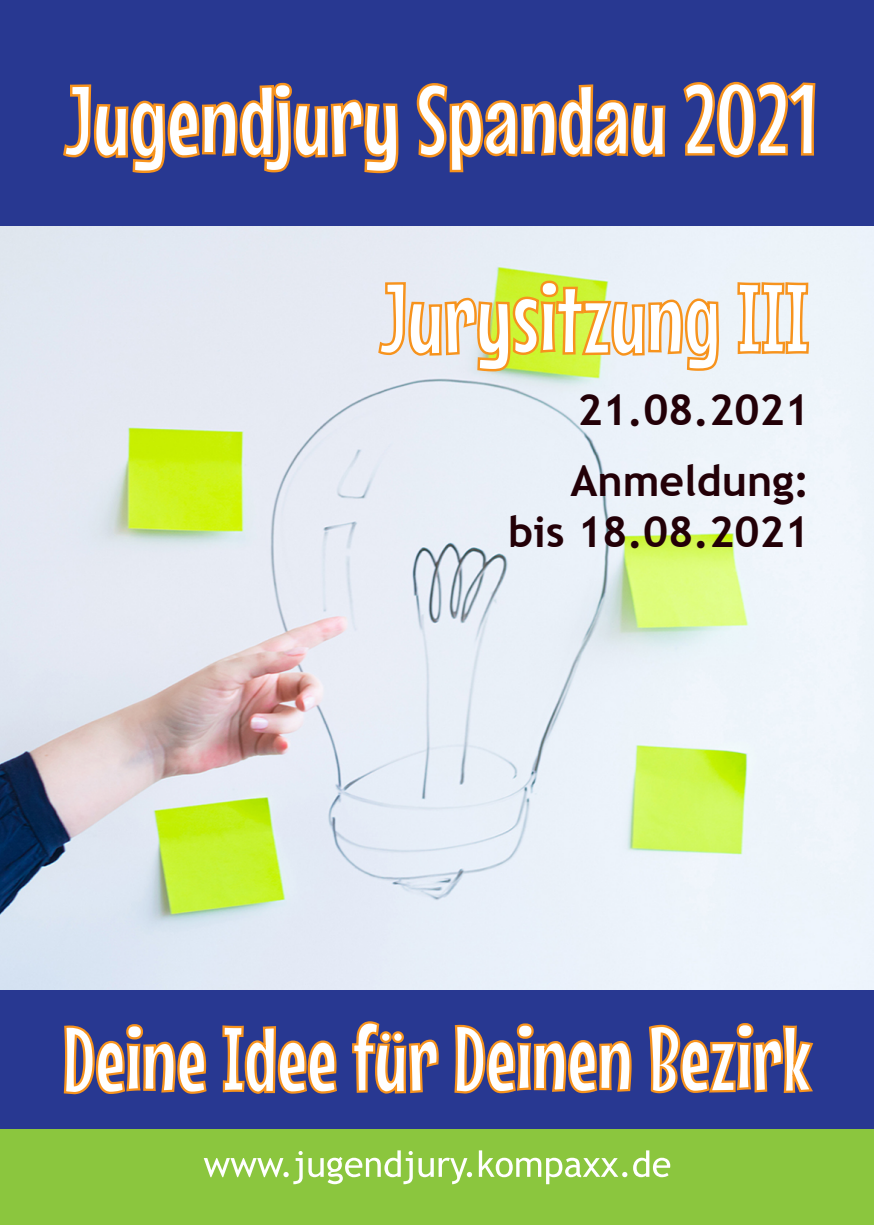
<style>
.page{position:relative;width:874px;height:1225px;background:#fff}
.page>*{position:absolute;margin:0;border:0;box-sizing:border-box;transform-origin:0 0}
.t1{font:99px "Mouse Memoirs";color:#fff}
.t2{font:92.2px "Mouse Memoirs";color:#fff}
.t3{font:700 42.8px/71.4px "Trebuchet MS";color:#230007}
</style>
<div class="page">
<img style="left:0;top:225px;width:873px;height:764px">
<div style="left:0;top:1126px;width:873px;height:99px;background:#8bc63e"></div>
<div style="left:0;top:0;width:873px;height:225px;background:#283891"></div>
<div style="left:0;top:990px;width:873px;height:138px;background:#283891"></div>
<svg style="left:63px;top:1024px;width:144px;height:71px"></svg>
<svg style="left:222px;top:1025px;width:115px;height:69px"></svg>
<svg style="left:351px;top:951px;width:88px;height:143px"></svg>
<svg style="left:454px;top:1023px;width:178px;height:71px"></svg>
<svg style="left:647px;top:950px;width:167px;height:144px"></svg>
<svg style="left:63px;top:82px;width:336px;height:92px"></svg>
<svg style="left:416px;top:83px;width:250px;height:90px"></svg>
<svg style="left:683px;top:81px;width:133px;height:77px"></svg>
<svg style="left:204px;top:1151px;width:98px;height:33px"></svg>
<svg style="left:308px;top:1150px;width:104px;height:34px"></svg>
<svg style="left:418px;top:1157px;width:54px;height:27px"></svg>
<svg style="left:478px;top:1150px;width:192px;height:34px"></svg>
<svg style="left:377px;top:225px;width:343px;height:148px;background:#e8e5c7"></svg>
<svg style="left:735px;top:281px;width:75px;height:74px"></svg>
<h1 class="t1" style="left:64px;top:62px;width:754px">Jugendjury Spandau 2021</h1>
<p class="t3" style="left:570px;top:374px;width:240px">21.08.2021<br>Anmeldung:</p>
<p class="t3" style="left:508px;top:496px;width:302px">bis 18.08.2021</p>
<h2 class="t2" style="left:62px;top:1004px;width:750px">Deine Idee für Deinen Bezirk</h2>
</div>
